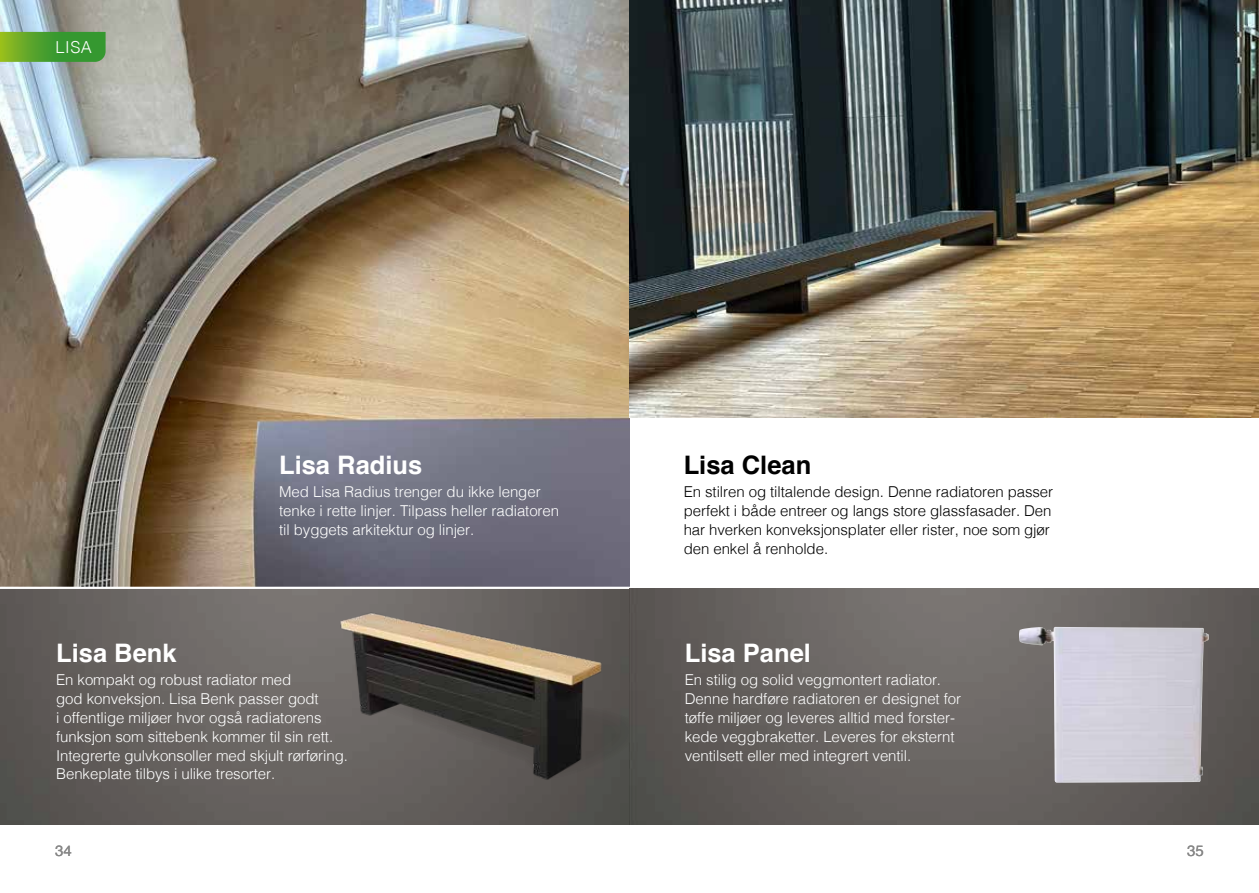
<style>
.page{position:relative;width:1259px;height:893px;background:#fff}
.page>*{position:absolute;margin:0;border:0;box-sizing:border-box;transform-origin:0 0}
.t1{font:700 25.5px "Helvetica";color:#fff}
.t2{font:700 25.5px "Helvetica";color:#000}
.t3{font:300 16.5px "Helvetica";color:#fff}
.t4{font:300 15px/18.9px "Helvetica";letter-spacing:-.005em;color:#fff}
.t5{font:300 15px/18.9px "Helvetica";letter-spacing:-.005em;color:#000}
.t6{font:15px "Helvetica";color:#878787}
</style>
<div class="page">
<img style="left:0;top:0;width:629px;height:587px">
<svg style="left:0;top:589px;width:629px;height:236px;background:#66625f"></svg>
<img style="left:334px;top:591px;width:295px;height:234px">
<img style="left:629px;top:0;width:630px;height:417px">
<img style="left:629px;top:589px;width:630px;height:236px">
<img style="left:1019px;top:627px;width:189px;height:156px">
<svg style="left:0;top:32px;width:106px;height:30px;background:#50a12d"></svg>
<p class="t3" style="left:56px;top:33px;width:38px">LISA</p>
<h1 class="t1" style="left:279px;top:449px;width:145px">Lisa Radius</h1>
<p class="t4" style="left:279px;top:481px;width:281px">Med Lisa Radius trenger du ikke lenger tenke i rette linjer. Tilpass heller radiatoren til byggets arkitektur og linjer.</p>
<h1 class="t1" style="left:56px;top:637px;width:122px">Lisa Benk</h1>
<p class="t4" style="left:56px;top:669px;width:293px">En kompakt og robust radiator med<br>god konveksjon. Lisa Benk passer godt<br>i offentlige miljøer hvor også radiatorens funksjon som sittebenk kommer til sin rett.<br>Integrerte gulvkonsoller med skjult rørføring.<br>Benkeplate tilbys i ulike tresorter.</p>
<p class="t6" style="left:55px;top:839px;width:18px">34</p>
<h1 class="t2" style="left:684px;top:449px;width:129px">Lisa Clean</h1>
<p class="t5" style="left:684px;top:481px;width:371px">En stilren og tiltalende design. Denne radiatoren passer perfekt i både entreer og langs store glassfasader. Den har hverken konveksjonsplater eller rister, noe som gjør den enkel å renholde.</p>
<h1 class="t1" style="left:685px;top:637px;width:128px">Lisa Panel</h1>
<p class="t4" style="left:685px;top:669px;width:278px">En stilig og solid veggmontert radiator.<br>Denne hardføre radiatoren er designet for tøffe miljøer og leveres alltid med forster&shy;kede veggbraketter. Leveres for eksternt ventilsett eller med integrert ventil.</p>
<p class="t6" style="left:1187px;top:839px;width:18px">35</p>
</div>
